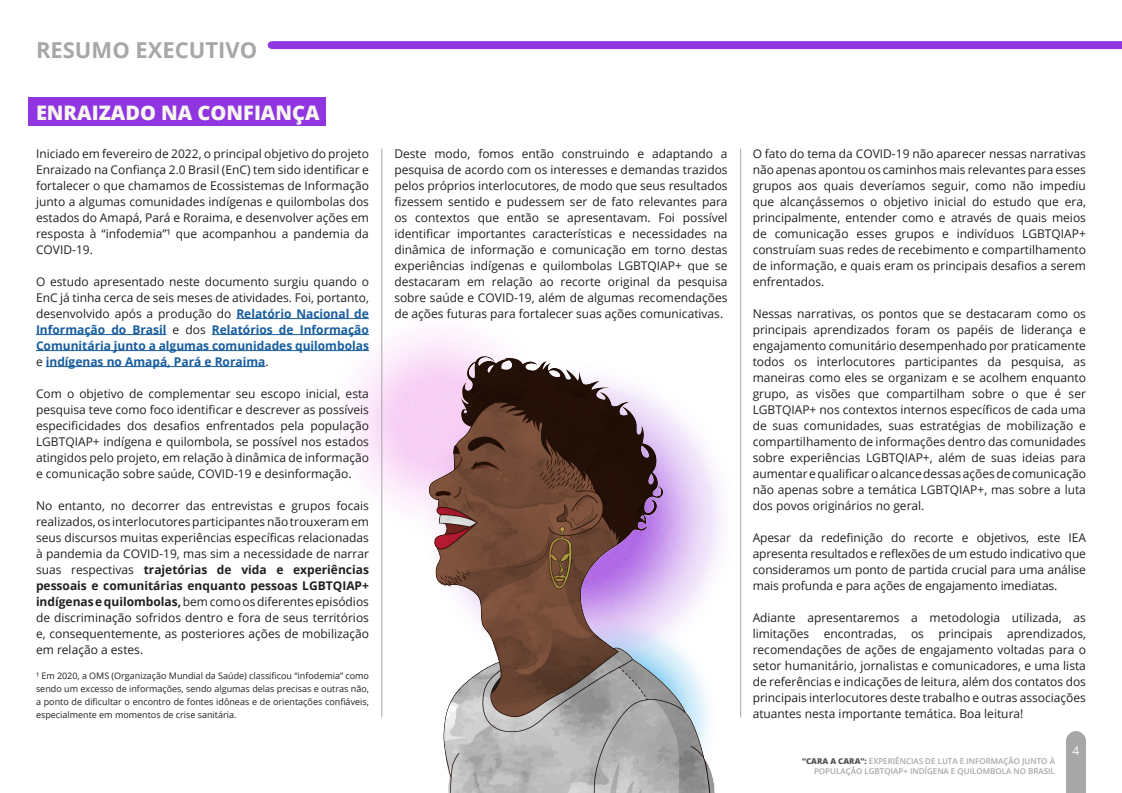
<style>
.page{position:relative;width:1122px;height:793px;background:#fff}
.page>*{position:absolute;margin:0;border:0;box-sizing:border-box;transform-origin:0 0}
.TÍTULO_2{font:700 22px "Open Sans";color:#a8a7a8}
.sub-title{font:800 20px "Open Sans";color:#f8f7f0}
.body{font:12px/16px "Open Sans";color:#231f20;text-align:justify}
.body-2{font:700 12px/16px "Open Sans";color:#175d9e;text-align:justify}
.t1{font:12px "Open Sans";color:#fff}
.referencia{font:9px/13px "Open Sans";color:#231f20;text-align:justify}
.body-3{font:600 8px/10px "Open Sans";color:#a8a7a8;text-align:right}
.s1{font-weight:400;color:#231f20}
.s2{font-weight:700}
.s3{font-weight:800;color:#555154}
</style>
<div class="page">
<img style="left:369px;top:309px;width:373px;height:409px">
<div style="left:28px;top:98px;width:298px;height:28px;background:#8f36e0"></div>
<hr style="left:236px;top:318px;width:133px;height:1px;background:#175d9e">
<hr style="left:36px;top:334px;width:131px;height:1px;background:#175d9e">
<hr style="left:212px;top:334px;width:157px;height:1px;background:#175d9e">
<hr style="left:36px;top:350px;width:333px;height:1px;background:#175d9e">
<hr style="left:46px;top:366px;width:219px;height:1px;background:#175d9e">
<svg style="left:1066px;top:731px;width:20px;height:62px"></svg>
<svg style="left:268px;top:41px;width:854px;height:8px;background:#9039e0"></svg>
<img style="left:391px;top:340px;width:340px;height:453px">
<hr style="left:381px;top:149px;width:1px;height:568px;background:#a8a7a8">
<hr style="left:740px;top:149px;width:1px;height:568px;background:#a8a7a8">
<p class="TÍTULO_2" style="left:36px;top:34px;width:223px">RESUMO EXECUTIVO</p>
<p class="sub-title" style="left:36px;top:98px;width:285px">ENRAIZADO NA CONFIANÇA</p>
<p class="body" style="left:36px;top:145px;width:335px">Iniciado em fevereiro de 2022, o principal objetivo do projeto Enraizado na Confiança 2.0 Brasil (EnC) tem sido identificar e fortalecer o que chamamos de Ecossistemas de Informação junto a algumas comunidades indígenas e quilombolas dos estados do Amapá, Pará e Roraima, e desenvolver ações em resposta à “infodemia”¹ que acompanhou a pandemia da COVID-19.</p>
<p class="body-2" style="left:36px;top:273px;width:335px"><span class="s1">O estudo apresentado neste documento surgiu quando o EnC já tinha cerca de seis meses de atividades. Foi, portanto, desenvolvido após a produção do</span> Relatório Nacional de Informação do Brasil <span class="s1">e dos</span> Relatórios de Informação Comunitária junto a algumas comunidades quilombolas <span class="s1">e</span> indígenas no Amapá, Pará e Roraima<span class="s1">.</span></p>
<p class="body" style="left:36px;top:385px;width:335px">Com o objetivo de complementar seu escopo inicial, esta pesquisa teve como foco identificar e descrever as possíveis especificidades dos desafios enfrentados pela população LGBTQIAP+ indígena e quilombola, se possível nos estados atingidos pelo projeto, em relação à dinâmica de informação e comunicação sobre saúde, COVID-19 e desinformação.</p>
<p class="body" style="left:36px;top:497px;width:335px">No entanto, no decorrer das entrevistas e grupos focais realizados, os interlocutores participantes não trouxeram em seus discursos muitas experiências específicas relacionadas à pandemia da COVID-19, mas sim a necessidade de narrar suas respectivas <span class="s2">trajetórias de vida e experiências pessoais e comunitárias enquanto pessoas LGBTQIAP+ indígenas e quilombolas,</span> bem como os diferentes episódios de discriminação sofridos dentro e fora de seus territórios e, consequentemente, as posteriores ações de mobilização em relação a estes.</p>
<p class="referencia" style="left:36px;top:669px;width:335px">¹ Em 2020, a OMS (Organização Mundial da Saúde) classificou “infodemia” como sendo um excesso de informações, sendo algumas delas precisas e outras não, a ponto de dificultar o encontro de fontes idôneas e de orientações confiáveis, especialmente em momentos de crise sanitária.</p>
<p class="body" style="left:394px;top:145px;width:335px">Deste modo, fomos então construindo e adaptando a pesquisa de acordo com os interesses e demandas trazidos pelos próprios interlocutores, de modo que seus resultados fizessem sentido e pudessem ser de fato relevantes para os contextos que então se apresentavam. Foi possível identificar importantes características e necessidades na dinâmica de informação e comunicação em torno destas experiências indígenas e quilombolas LGBTQIAP+ que se destacaram em relação ao recorte original da pesquisa sobre saúde e COVID-19, além de algumas recomendações de ações futuras para fortalecer suas ações comunicativas.</p>
<p class="body" style="left:753px;top:145px;width:335px">O fato do tema da COVID-19 não aparecer nessas narrativas não apenas apontou os caminhos mais relevantes para esses grupos aos quais deveríamos seguir, como não impediu que alcançássemos o objetivo inicial do estudo que era, principalmente, entender como e através de quais meios de comunicação esses grupos e indivíduos LGBTQIAP+ construíam suas redes de recebimento e compartilhamento de informação, e quais eram os principais desafios a serem enfrentados.</p>
<p class="body" style="left:753px;top:305px;width:335px">Nessas narrativas, os pontos que se destacaram como os principais aprendizados foram os papéis de liderança e engajamento comunitário desempenhado por praticamente todos os interlocutores participantes da pesquisa, as maneiras como eles se organizam e se acolhem enquanto grupo, as visões que compartilham sobre o que é ser LGBTQIAP+ nos contextos internos específicos de cada uma de suas comunidades, suas estratégias de mobilização e compartilhamento de informações dentro das comunidades sobre experiências LGBTQIAP+, além de suas ideias para aumentar e qualificar o alcance dessas ações de comunicação não apenas sobre a temática LGBTQIAP+, mas sobre a luta dos povos originários no geral.</p>
<p class="body" style="left:753px;top:529px;width:335px">Apesar da redefinição do recorte e objetivos, este IEA apresenta resultados e reflexões de um estudo indicativo que consideramos um ponto de partida crucial para uma análise mais profunda e para ações de engajamento imediatas.</p>
<p class="body" style="left:753px;top:609px;width:335px">Adiante apresentaremos a metodologia utilizada, as limitações encontradas, os principais aprendizados, recomendações de ações de engajamento voltadas para o setor humanitário, jornalistas e comunicadores, e uma lista de referências e indicações de leitura, além dos contatos dos principais interlocutores deste trabalho e outras associações atuantes nesta importante temática. Boa leitura!</p>
<p class="body-3" style="left:802px;top:756px;width:254px"><span class="s3">“CARA A CARA”:</span> EXPERIÊNCIAS DE LUTA E INFORMAÇÃO JUNTO À<br>POPULAÇÃO LGBTQIAP+ INDÍGENA E QUILOMBOLA NO BRASIL</p>
<p class="t1" style="left:1073px;top:742px;width:8px">4</p>
</div>
